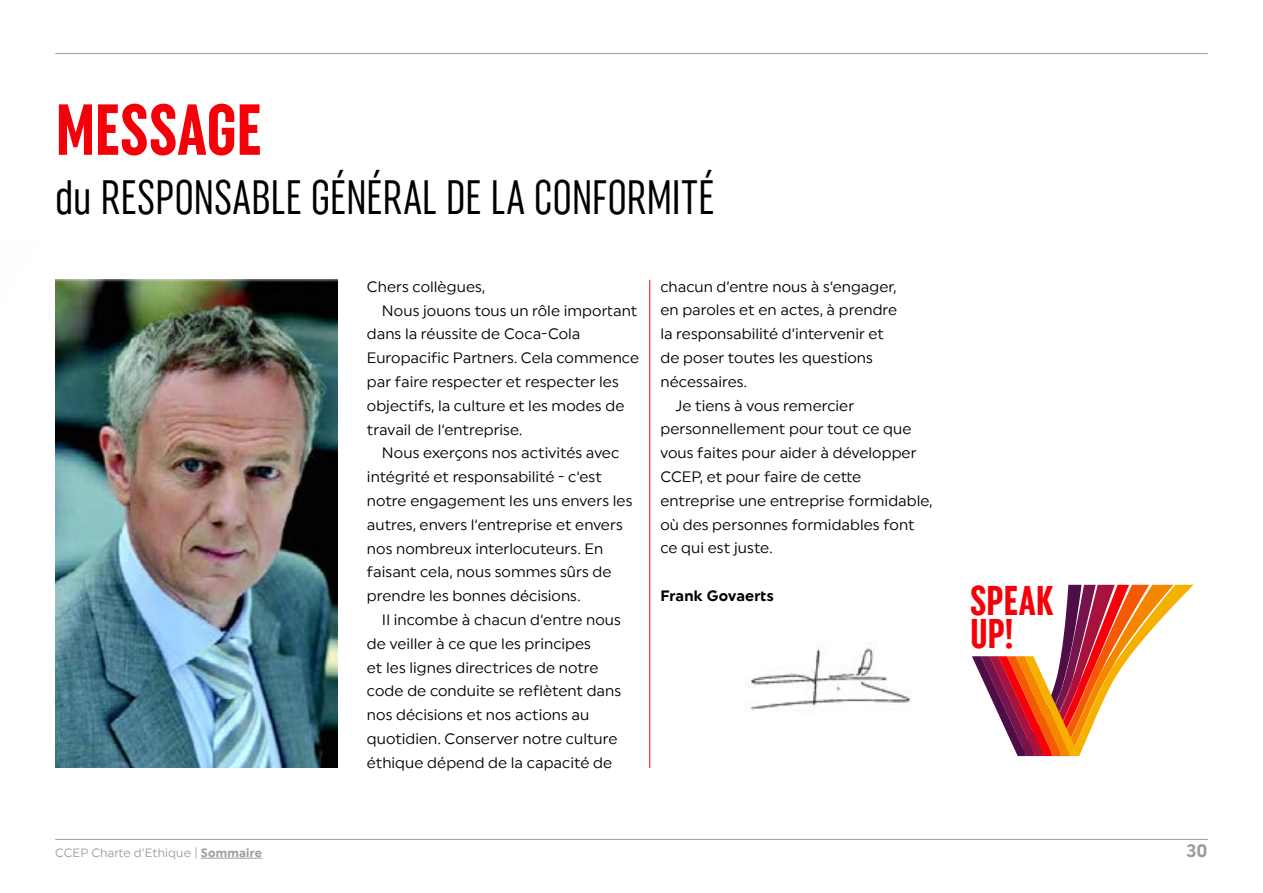
<style>
.page{position:relative;width:1263px;height:893px;background:#fff}
.page>*{position:absolute;margin:0;border:0;box-sizing:border-box;transform-origin:0 0}
.t1{font:72px "Uniform Extra Condensed 3";color:#f40009}
.t2{font:48px "Uniform Extra Condensed 4";color:#000}
.t3{font:41.4px/33.2px "Uniform Extra Condensed 3";color:#f40009}
.t4{font:18px "Uniform Regular 2";color:#9d9d9c}
.t5{font:15px "Uniform Regular 3";letter-spacing:.005em;color:#000}
.t6{font:15px "Uniform Regular 2";letter-spacing:.01em;color:#000}
.t7{font:12px "Uniform Regular 3";letter-spacing:.01em;color:#9d9d9c}
.s1{font-family:"Uniform Regular 2"}
</style>
<div class="page">
<img style="left:55px;top:280px;width:283px;height:488px">
<hr style="left:55px;top:53px;width:1153px;height:1px;background:#9d9d9c">
<hr style="left:55px;top:839px;width:1153px;height:1px;background:#9d9d9c">
<hr style="left:649px;top:280px;width:1px;height:488px;background:#f40009">
<img style="left:744px;top:641px;width:168px;height:72px">
<svg style="left:972px;top:585px;width:222px;height:171px"></svg>
<hr style="left:201px;top:858px;width:61px;height:1px;background:#9d9d9c">
<h1 class="t1" style="left:55px;top:89px;width:207px">MESSAGE</h1>
<h2 class="t2" style="left:55px;top:170px;width:661px">du RESPONSABLE GÉNÉRAL DE LA CONFORMITÉ</h2>
<p class="t7" style="left:55px;top:846px;width:208px">CCEP Charte d’Ethique | <span class="s1">Sommaire</span></p>
<p class="t5" style="left:367px;top:277px;width:120px">Chers collègues,</p>
<p class="t5" style="left:382px;top:301px;width:257px">Nous jouons tous un rôle important</p>
<p class="t5" style="left:367px;top:325px;width:215px">dans la réussite de Coca-Cola</p>
<p class="t5" style="left:367px;top:349px;width:274px">Europacific Partners. Cela commence</p>
<p class="t5" style="left:367px;top:373px;width:253px">par faire respecter et respecter les</p>
<p class="t5" style="left:367px;top:396px;width:259px">objectifs, la culture et les modes de</p>
<p class="t5" style="left:367px;top:420px;width:157px">travail de l‘entreprise.</p>
<p class="t5" style="left:382px;top:444px;width:239px">Nous exerçons nos activités avec</p>
<p class="t5" style="left:367px;top:468px;width:236px">intégrité et responsabilité - c‘est</p>
<p class="t5" style="left:367px;top:492px;width:267px">notre engagement les uns envers les</p>
<p class="t5" style="left:367px;top:515px;width:257px">autres, envers l‘entreprise et envers</p>
<p class="t5" style="left:367px;top:539px;width:238px">nos nombreux interlocuteurs. En</p>
<p class="t5" style="left:367px;top:563px;width:246px">faisant cela, nous sommes sûrs de</p>
<p class="t5" style="left:367px;top:587px;width:215px">prendre les bonnes décisions.</p>
<p class="t5" style="left:382px;top:611px;width:240px">Il incombe à chacun d‘entre nous</p>
<p class="t5" style="left:367px;top:635px;width:225px">de veiller à ce que les principes</p>
<p class="t5" style="left:367px;top:658px;width:233px">et les lignes directrices de notre</p>
<p class="t5" style="left:367px;top:682px;width:256px">code de conduite se reflètent dans</p>
<p class="t5" style="left:367px;top:706px;width:224px">nos décisions et nos actions au</p>
<p class="t5" style="left:367px;top:730px;width:252px">quotidien. Conserver notre culture</p>
<p class="t5" style="left:367px;top:754px;width:247px">éthique dépend de la capacité de</p>
<p class="t5" style="left:660px;top:277px;width:237px">chacun d’entre nous à s‘engager,</p>
<p class="t5" style="left:660px;top:301px;width:238px">en paroles et en actes, à prendre</p>
<p class="t5" style="left:660px;top:325px;width:225px">la responsabilité d’intervenir et</p>
<p class="t5" style="left:660px;top:349px;width:214px">de poser toutes les questions</p>
<p class="t5" style="left:660px;top:373px;width:88px">nécessaires.</p>
<p class="t5" style="left:675px;top:396px;width:180px">Je tiens à vous remercier</p>
<p class="t5" style="left:660px;top:420px;width:253px">personnellement pour tout ce que</p>
<p class="t5" style="left:660px;top:444px;width:258px">vous faites pour aider à développer</p>
<p class="t5" style="left:660px;top:468px;width:202px">CCEP, et pour faire de cette</p>
<p class="t5" style="left:660px;top:492px;width:273px">entreprise une entreprise formidable,</p>
<p class="t5" style="left:660px;top:515px;width:256px">où des personnes formidables font</p>
<p class="t5" style="left:660px;top:539px;width:114px">ce qui est juste.</p>
<p class="t6" style="left:660px;top:587px;width:115px">Frank Govaerts</p>
<h3 class="t3" style="left:970px;top:583px;width:85px">SPEAK<br>UP!</h3>
<p class="t4" style="left:1186px;top:840px;width:23px">30</p>
</div>
